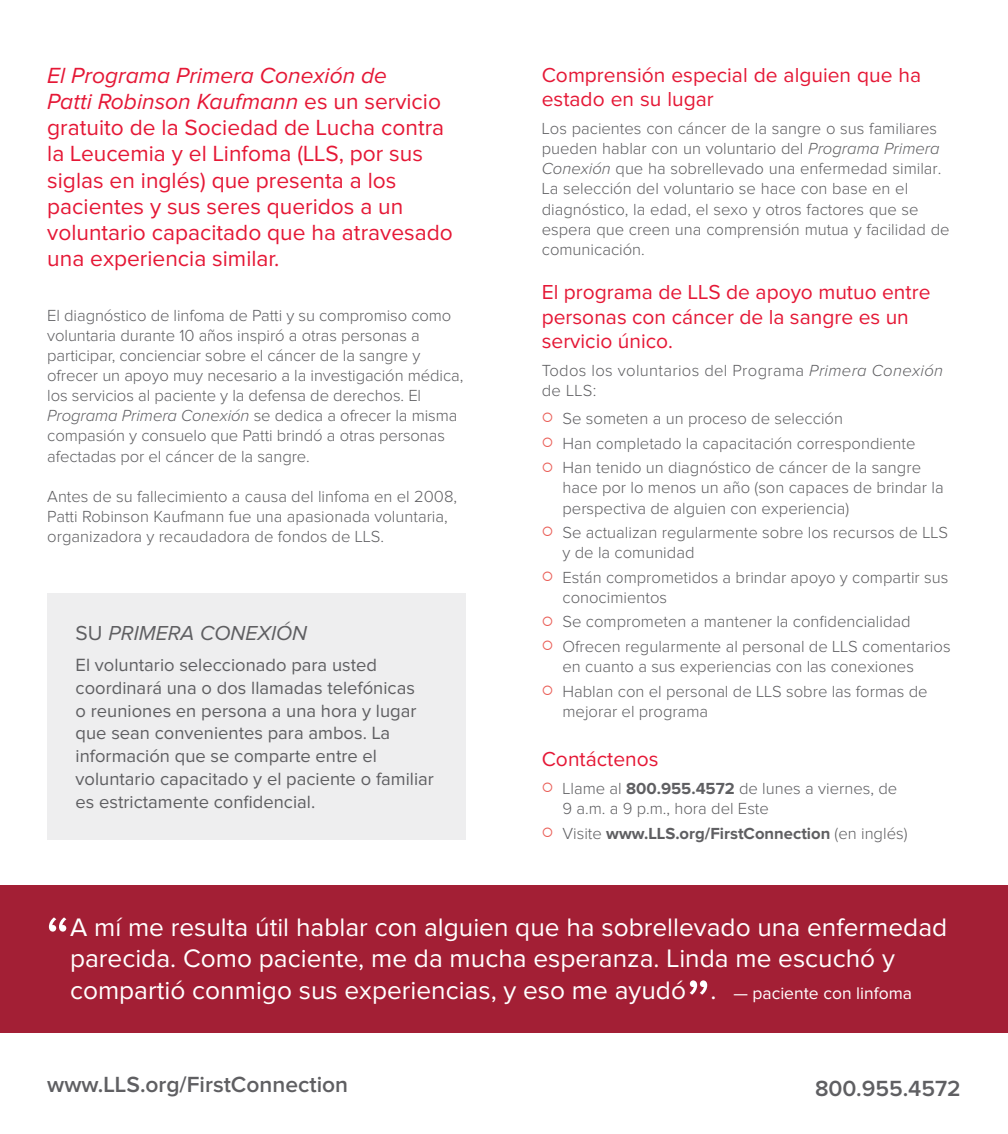
<style>
.page{position:relative;width:1008px;height:1134px;background:#fff}
.page>*{position:absolute;margin:0;border:0;box-sizing:border-box;transform-origin:0 0}
.Body_text{font:63px "Proxima Nova";color:#fff}
.Body_text-2{font:26.25px/31.5px "Proxima Nova";color:#fff}
.Body_text-3{font:22.75px/26.2px "Proxima Nova";color:#e51836}
.Body_text-4{font:600 22.75px "Proxima Nova";color:#5f5f62}
.Body_text-5{font:21px/24.5px "Proxima Nova";color:#e51836}
.Text1{font:21px/24.5px "Proxima Nova";color:#e51836}
.Text1-2{font:italic 21px "Proxima Nova";color:#5f5f62}
.Body_text-6{font:18.38px/22.8px "Proxima Nova";color:#5f5f62}
.Body_text-7{font:17.5px "Proxima Nova";color:#fff}
.Body_text-8{font:300 16.62px/20.1px "Proxima Nova";color:#5f5f62}
.Text1-3{font:300 16.62px/20.1px "Proxima Nova";color:#5f5f62}
.Body_text-9{font:300 16.62px/20.1px "Proxima Nova";letter-spacing:.02em;color:#5f5f62}
.t1{font:700 16.62px "Proxima Nova";color:#5f5f62}
.s1{font-style:italic}
.s2{font-style:normal}
.s3{font-weight:700}
.s4{font-weight:300}
.s5{font-size:26.25px}
</style>
<div class="page">
<div style="left:47px;top:593px;width:419px;height:247px;background:#eeeeef"></div>
<div style="left:0;top:885px;width:1008px;height:147px;background:#a31f35"></div>
<p class="Body_text-3" style="left:47px;top:63px;width:407px"><span class="s1">El Programa Primera Conexión de<br>Patti Robinson Kaufmann</span> es un servicio gratuito de la Sociedad de Lucha contra la Leucemia y el Linfoma (LLS, por sus siglas en inglés) que presenta a los pacientes y sus seres queridos a un voluntario capacitado que ha atravesado una experiencia similar.</p>
<p class="Body_text-8" style="left:47px;top:306px;width:418px">El diagnóstico de linfoma de Patti y su compromiso como voluntaria durante 10 años inspiró a otras personas a participar, concienciar sobre el cáncer de la sangre y ofrecer un apoyo muy necesario a la investigación médica, los servicios al paciente y la defensa de derechos. El <span class="s1">Programa Primera Conexión</span> se dedica a ofrecer la misma compasión y consuelo que Patti brindó a otras personas afectadas por el cáncer de la sangre.</p>
<p class="Body_text-8" style="left:47px;top:487px;width:411px">Antes de su fallecimiento a causa del linfoma en el 2008,<br>Patti Robinson Kaufmann fue una apasionada voluntaria, organizadora y recaudadora de fondos de LLS.</p>
<p class="Text1-2" style="left:76px;top:624px;width:233px"><span class="s2">SU</span> PRIMERA CONEXIÓN</p>
<p class="Body_text-6" style="left:76px;top:654px;width:360px">El voluntario seleccionado para usted coordinará una o dos llamadas telefónicas<br>o reuniones en persona a una hora y lugar que sean convenientes para ambos. La información que se comparte entre el voluntario capacitado y el paciente o familiar es estrictamente confidencial.</p>
<p class="Text1" style="left:542px;top:63px;width:381px">Comprensión especial de alguien que ha estado en su lugar</p>
<p class="Text1-3" style="left:542px;top:119px;width:409px">Los pacientes con cáncer de la sangre o sus familiares pueden hablar con un voluntario del <span class="s1">Programa Primera Conexión</span> que ha sobrellevado una enfermedad similar.<br>La selección del voluntario se hace con base en el diagnóstico, la edad, el sexo y otros factores que se espera que creen una comprensión mutua y facilidad de comunicación.</p>
<p class="Body_text-5" style="left:542px;top:281px;width:390px">El programa de LLS de apoyo mutuo entre personas con cáncer de la sangre es un servicio único.</p>
<p class="Body_text-9" style="left:542px;top:361px;width:403px">Todos los voluntarios del Programa <span class="s1">Primera Conexión </span>de LLS:</p>
<p class="Body_text-8" style="left:562px;top:409px;width:282px">Se someten a un proceso de selección</p>
<p class="Body_text-8" style="left:562px;top:434px;width:355px">Han completado la capacitación correspondiente</p>
<p class="Body_text-8" style="left:562px;top:458px;width:383px">Han tenido un diagnóstico de cáncer de la sangre hace por lo menos un año (son capaces de brindar la perspectiva de alguien con experiencia)</p>
<p class="Body_text-8" style="left:562px;top:523px;width:387px">Se actualizan regularmente sobre los recursos de LLS y de la comunidad</p>
<p class="Body_text-8" style="left:562px;top:568px;width:387px">Están comprometidos a brindar apoyo y compartir sus conocimientos</p>
<p class="Body_text-8" style="left:562px;top:613px;width:350px">Se comprometen a mantener la confidencialidad</p>
<p class="Body_text-8" style="left:562px;top:637px;width:390px">Ofrecen regularmente al personal de LLS comentarios en cuanto a sus experiencias con las conexiones</p>
<p class="Body_text-8" style="left:562px;top:682px;width:367px">Hablan con el personal de LLS sobre las formas de mejorar el programa</p>
<p class="Text1" style="left:542px;top:748px;width:118px">Contáctenos</p>
<p class="Body_text-8" style="left:562px;top:779px;width:336px">Llame al <span class="s3">800.955.4572</span> de lunes a viernes, de<br>9 a.m. a 9 p.m., hora del Este</p>
<p class="t1" style="left:562px;top:826px;width:347px"><span class="s4">Visite</span> www.LLS.org/FirstConnection <span class="s4">(en inglés)</span></p>
<p class="Body_text" style="left:46px;top:910px;width:26px">“</p>
<p class="Body_text-2" style="left:70px;top:912px;width:879px">A mí me resulta útil hablar con alguien que ha sobrellevado una enfermedad parecida. Como paciente, me da mucha esperanza. Linda me escuchó y compartió conmigo sus experiencias, y eso me ayudó</p>
<p class="Body_text" style="left:686px;top:973px;width:26px">”</p>
<p class="Body_text-7" style="left:711px;top:985px;width:203px"><span class="s5">.</span> — paciente con linfoma</p>
<p class="Body_text-4" style="left:47px;top:1074px;width:302px">www.LLS.org/FirstConnection</p>
<p class="Body_text-4" style="left:815px;top:1078px;width:147px">800.955.4572</p>
</div>
